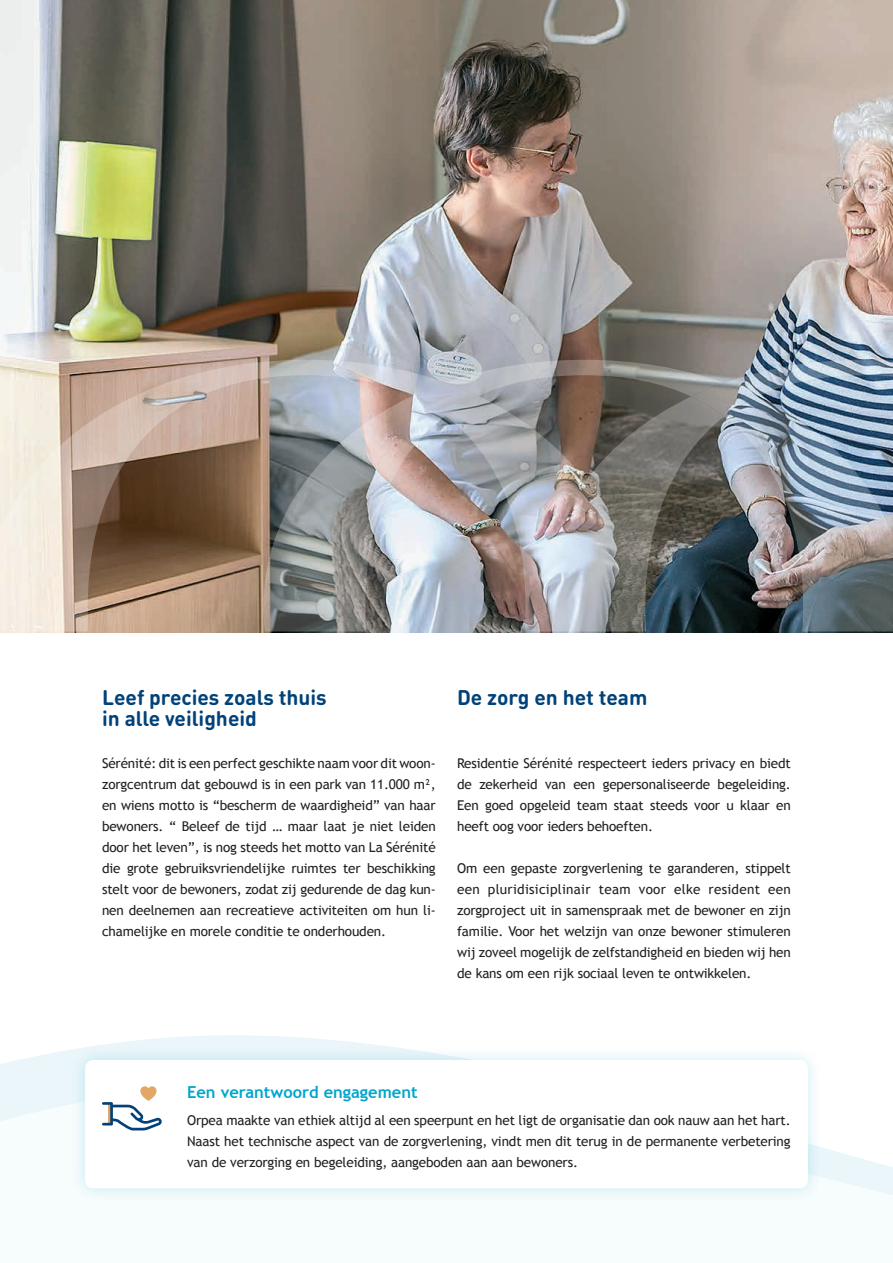
<style>
.page{position:relative;width:893px;height:1263px;background:#fff}
.page>*{position:absolute;margin:0;border:0;box-sizing:border-box;transform-origin:0 0}
.t1{font:700 21px/21px "DIN Round Pro";color:#004279}
.t2{font:700 16.5px "Trebuchet MS";color:#00a6cd}
.t3{font:13.5px/21px "Trebuchet MS";letter-spacing:-.01em;color:#231f20;text-align:justify}
</style>
<div class="page">
<svg style="left:0;top:1035px;width:893px;height:160px"></svg>
<div style="left:71px;top:1045px;width:751px;height:158px;background:#00a6cd;opacity:.2"></div>
<div style="left:85px;top:1060px;width:723px;height:128px;background:#fff;border-radius:9px"></div>
<img style="left:0;top:0;width:893px;height:633px">
<svg style="left:102px;top:1086px;width:60px;height:44px"></svg>
<svg style="left:0;top:360px;width:263px;height:271px;background:#b39c8a"></svg>
<img style="left:263px;top:360px;width:630px;height:271px">
<h1 class="t1" style="left:102px;top:686px;width:226px">Leef precies zoals thuis in alle veiligheid</h1>
<p class="t3" style="left:102px;top:753px;width:335px">Sérénité: dit is een perfect geschikte naam voor dit woon&shy;zorgcentrum dat gebouwd is in een park van 11.000 m², en wiens motto is “bescherm de waardigheid” van haar bewoners. “ Beleef de tijd … maar laat je niet leiden door het leven”, is nog steeds het motto van La Sérénité die grote gebruiksvriendelijke ruimtes ter beschikking stelt voor de bewoners, zodat zij gedurende de dag kun&shy;nen deelnemen aan recreatieve activiteiten om hun li&shy;chamelijke en morele conditie te onderhouden.</p>
<h1 class="t1" style="left:457px;top:686px;width:192px">De zorg en het team</h1>
<p class="t3" style="left:457px;top:753px;width:335px">Residentie Sérénité respecteert ieders privacy en biedt de zekerheid van een gepersonaliseerde begeleiding.<br>Een goed opgeleid team staat steeds voor u klaar en heeft oog voor ieders behoeften.</p>
<p class="t3" style="left:457px;top:858px;width:335px">Om een gepaste zorgverlening te garanderen, stippelt een pluridisiciplinair team voor elke resident een zorgproject uit in samenspraak met de bewoner en zijn familie. Voor het welzijn van onze bewoner stimuleren wij zoveel mogelijk de zelfstandigheid en bieden wij hen de kans om een rijk sociaal leven te ontwikkelen.</p>
<p class="t2" style="left:187px;top:1082px;width:232px">Een verantwoord engagement</p>
<p class="t3" style="left:187px;top:1110px;width:605px">Orpea maakte van ethiek altijd al een speerpunt en het ligt de organisatie dan ook nauw aan het hart.<br>Naast het technische aspect van de zorgverlening, vindt men dit terug in de permanente verbetering van de verzorging en begeleiding, aangeboden aan aan bewoners.</p>
</div>
